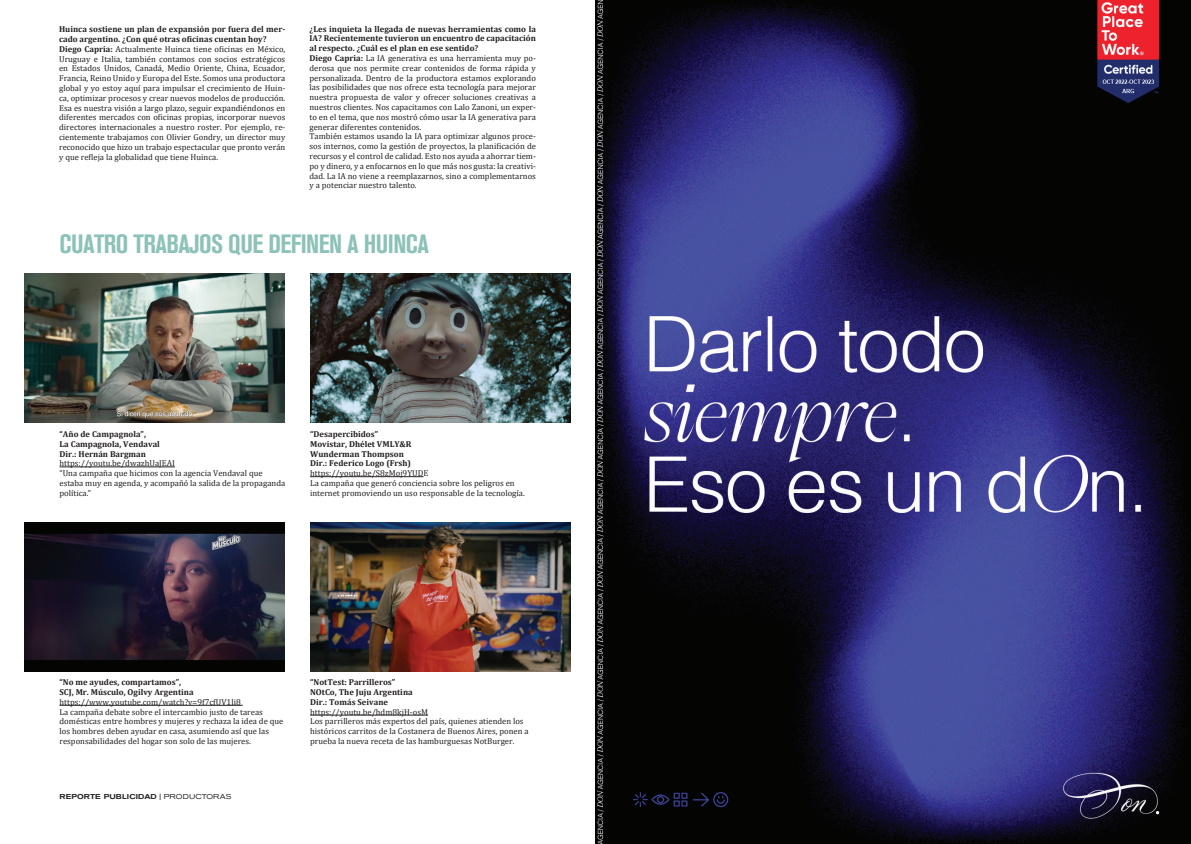
<style>
.page{position:relative;width:1191px;height:844px;background:#fff}
.page>*{position:absolute;margin:0;border:0;box-sizing:border-box;transform-origin:0 0}
.t1{font:26.25px "Akzidenz Grotesk BQ Bd Cnd Alt";letter-spacing:-.02em;color:#8cc2b8}
.t2{font:8.58px/9.8px "Cambria";color:#231f20}
.t3{font:700 8.58px/9.8px "Cambria";color:#231f20}
.t4{font:500 expanded 7px "Akzidenz Grotesk BQ";letter-spacing:.02em;color:#231f20}
.s1{font-weight:700}
.s2{font-weight:400}
</style>
<div class="page">
<img style="left:25px;top:274px;width:260px;height:148px">
<img style="left:25px;top:522px;width:260px;height:148px">
<img style="left:310px;top:274px;width:260px;height:148px">
<img style="left:310px;top:522px;width:260px;height:148px">
<hr style="left:60px;top:466px;width:115px;height:1px;background:#231f20">
<hr style="left:60px;top:704px;width:183px;height:1px;background:#231f20">
<hr style="left:310px;top:476px;width:113px;height:1px;background:#231f20">
<hr style="left:310px;top:714px;width:118px;height:1px;background:#231f20">
<img style="left:595px;top:0;width:596px;height:843px">
<p class="t2" style="left:59px;top:24px;width:228px"><span class="s1">Huinca sostiene un plan de expansión por fuera del mer&shy;cado argentino. ¿Con qué otras oficinas cuentan hoy?<br>Diego Capria:</span> Actualmente Huinca tiene oficinas en México, Uruguay e Italia, también contamos con socios estratégicos en Estados Unidos, Canadá, Medio Oriente, China, Ecuador, Francia, Reino Unido y Europa del Este. Somos una productora global y yo estoy aquí para impulsar el crecimiento de Huin&shy;ca, optimizar procesos y crear nuevos modelos de producción.<br>Esa es nuestra visión a largo plazo, seguir expandiéndonos en diferentes mercados con oficinas propias, incorporar nuevos directores internacionales a nuestro roster. Por ejemplo, re&shy;cientemente trabajamos con Olivier Gondry, un director muy reconocido que hizo un trabajo espectacular que pronto verán y que refleja la globalidad que tiene Huinca.</p>
<p class="t2" style="left:309px;top:24px;width:228px"><span class="s1">¿Les inquieta la llegada de nuevas herramientas como la IA? Recientemente tuvieron un encuentro de capacitación al respecto. ¿Cuál es el plan en ese sentido?<br>Diego Capria:</span> La IA generativa es una herramienta muy po&shy;derosa que nos permite crear contenidos de forma rápida y personalizada. Dentro de la productora estamos explorando las posibilidades que nos ofrece esta tecnología para mejorar nuestra propuesta de valor y ofrecer soluciones creativas a nuestros clientes. Nos capacitamos con Lalo Zanoni, un exper&shy;to en el tema, que nos mostró cómo usar la IA generativa para generar diferentes contenidos.<br>También estamos usando la IA para optimizar algunos proce&shy;sos internos, como la gestión de proyectos, la planificación de recursos y el control de calidad. Esto nos ayuda a ahorrar tiem&shy;po y dinero, y a enfocarnos en lo que más nos gusta: la creativi&shy;dad. La IA no viene a reemplazarnos, sino a complementarnos y a potenciar nuestro talento.</p>
<h1 class="t1" style="left:60px;top:229px;width:371px">CUATRO TRABAJOS QUE DEFINEN A HUINCA</h1>
<p class="t3" style="left:60px;top:428px;width:102px">“Año de Campagnola”,<br>La Campagnola, Vendaval<br>Dir.: Hernán Bargman</p>
<p class="t2" style="left:60px;top:458px;width:227px">https://youtu.be/dwazhUaJEAI<br>“Una campaña que hicimos con la agencia Vendaval que estaba muy en agenda, y acompañó la salida de la propaganda política.”</p>
<p class="t3" style="left:310px;top:428px;width:103px">“Desapercibidos”<br>Movistar, Dhélet VMLY&amp;R<br>Wunderman Thompson<br>Dir.: Federico Logo (Frsh)</p>
<p class="t2" style="left:310px;top:468px;width:216px">https://youtu.be/S8zMoj9YUDE<br>La campaña que generó conciencia sobre los peligros en internet promoviendo un uso responsable de la tecnología.</p>
<p class="t3" style="left:60px;top:676px;width:136px">“No me ayudes, compartamos”,<br>SCJ, Mr. Músculo, Ogilvy Argentina</p>
<p class="t2" style="left:60px;top:696px;width:225px">https://www.youtube.com/watch?v=9f7cfUV1li8<br>La campaña debate sobre el intercambio justo de tareas domésticas entre hombres y mujeres y rechaza la idea de que los hombres deben ayudar en casa, asumiendo así que las responsabilidades del hogar son solo de las mujeres.</p>
<p class="t4" style="left:60px;top:792px;width:174px">REPORTE PUBLICIDAD <span class="s2">| PRODUCTORAS</span></p>
<p class="t3" style="left:310px;top:676px;width:104px">“NotTest: Parrilleros”<br>NOtCo, The Juju Argentina<br>Dir.: Tomás Seivane</p>
<p class="t2" style="left:310px;top:706px;width:220px">https://youtu.be/hdm8kjH-osM<br>Los parrilleros más expertos del país, quienes atienden los históricos carritos de la Costanera de Buenos Aires, ponen a prueba la nueva receta de las hamburguesas NotBurger.</p>
</div>
